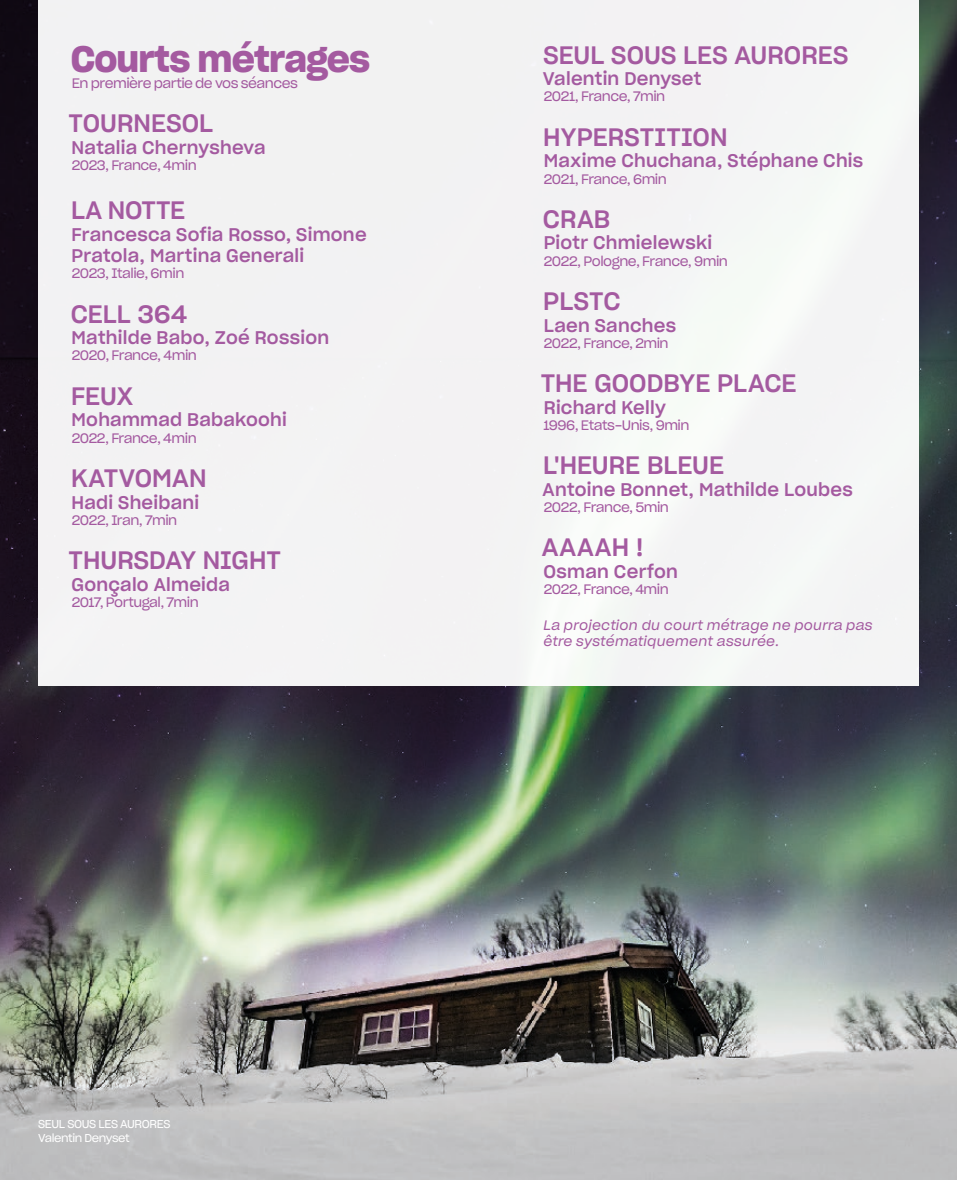
<style>
.page{position:relative;width:957px;height:1180px;background:#fff}
.page>*{position:absolute;margin:0;border:0;box-sizing:border-box;transform-origin:0 0}
._3_-_Titre{font:36px "Sharp Grotesk Semi Bold 20";letter-spacing:-.025em;color:#a45aa0}
._3_-_Titre-2{font:24.75px "Sharp Grotesk Medium 20";color:#a45aa0}
._3_-_Titre-3{font:18px/21.6px "Sharp Grotesk Medium 20";letter-spacing:.015em;color:#a45aa0}
._3_-_Titre-4{font:13.5px "Sharp Grotesk Book 20";letter-spacing:-.035em;color:#a45aa0}
._3_-_Titre-5{font:13.5px/16.2px "Sharp Grotesk Book Italic 20";letter-spacing:.02em;color:#a45aa0}
._6_-_Prix{font:11.25px "Sharp Grotesk Book 20";letter-spacing:-.035em;color:#fff}
</style>
<div class="page">
<img style="left:0;top:0;width:957px;height:1180px">
<div style="left:38px;top:0;width:880px;height:686px;background:#f3f3f3"></div>
<p class="_3_-_Titre" style="left:71px;top:30px;width:301px">Courts métrages</p>
<p class="_3_-_Titre-4" style="left:72px;top:72px;width:228px">En première partie de vos séances</p>
<p class="_3_-_Titre-2" style="left:69px;top:103px;width:146px">TOURNESOL</p>
<p class="_3_-_Titre-3" style="left:72px;top:135px;width:195px">Natalia Chernysheva</p>
<p class="_3_-_Titre-4" style="left:72px;top:154px;width:126px">2023, France, 4min</p>
<p class="_3_-_Titre-2" style="left:71px;top:189px;width:115px">LA NOTTE</p>
<p class="_3_-_Titre-3" style="left:72px;top:222px;width:296px">Francesca Sofia Rosso, Simone<br>Pratola, Martina Generali</p>
<p class="_3_-_Titre-4" style="left:72px;top:263px;width:114px">2023, Italie, 6min</p>
<p class="_3_-_Titre-2" style="left:71px;top:293px;width:118px">CELL 364</p>
<p class="_3_-_Titre-3" style="left:72px;top:326px;width:259px">Mathilde Babo, Zoé Rossion</p>
<p class="_3_-_Titre-4" style="left:72px;top:345px;width:127px">2020, France, 4min</p>
<p class="_3_-_Titre-2" style="left:71px;top:375px;width:64px">FEUX</p>
<p class="_3_-_Titre-3" style="left:72px;top:408px;width:217px">Mohammad Babakoohi</p>
<p class="_3_-_Titre-4" style="left:72px;top:427px;width:126px">2022, France, 4min</p>
<p class="_3_-_Titre-2" style="left:71px;top:457px;width:137px">KATVOMAN</p>
<p class="_3_-_Titre-3" style="left:72px;top:490px;width:129px">Hadi Sheibani</p>
<p class="_3_-_Titre-4" style="left:72px;top:509px;width:107px">2022, Iran, 7min</p>
<p class="_3_-_Titre-2" style="left:69px;top:539px;width:214px">THURSDAY NIGHT</p>
<p class="_3_-_Titre-3" style="left:71px;top:572px;width:160px">Gonçalo Almeida</p>
<p class="_3_-_Titre-4" style="left:72px;top:591px;width:129px">2017, Portugal, 7min</p>
<p class="_3_-_Titre-2" style="left:543px;top:34px;width:306px">SEUL SOUS LES AURORES</p>
<p class="_3_-_Titre-3" style="left:543px;top:67px;width:160px">Valentin Denyset</p>
<p class="_3_-_Titre-4" style="left:544px;top:86px;width:123px">2021, France, 7min</p>
<p class="_3_-_Titre-2" style="left:543px;top:116px;width:186px">HYPERSTITION</p>
<p class="_3_-_Titre-3" style="left:544px;top:149px;width:321px">Maxime Chuchana, Stéphane Chis</p>
<p class="_3_-_Titre-4" style="left:544px;top:168px;width:125px">2021, France, 6min</p>
<p class="_3_-_Titre-2" style="left:543px;top:198px;width:69px">CRAB</p>
<p class="_3_-_Titre-3" style="left:544px;top:231px;width:170px">Piotr Chmielewski</p>
<p class="_3_-_Titre-4" style="left:544px;top:250px;width:186px">2022, Pologne, France, 9min</p>
<p class="_3_-_Titre-2" style="left:543px;top:280px;width:79px">PLSTC</p>
<p class="_3_-_Titre-3" style="left:544px;top:313px;width:134px">Laen Sanches</p>
<p class="_3_-_Titre-4" style="left:544px;top:332px;width:126px">2022, France, 2min</p>
<p class="_3_-_Titre-2" style="left:541px;top:362px;width:257px">THE GOODBYE PLACE</p>
<p class="_3_-_Titre-3" style="left:544px;top:395px;width:123px">Richard Kelly</p>
<p class="_3_-_Titre-4" style="left:543px;top:414px;width:148px">1996, Etats-Unis, 9min</p>
<p class="_3_-_Titre-2" style="left:543px;top:445px;width:182px">L'HEURE BLEUE</p>
<p class="_3_-_Titre-3" style="left:542px;top:477px;width:312px">Antoine Bonnet, Mathilde Loubes</p>
<p class="_3_-_Titre-4" style="left:544px;top:496px;width:127px">2022, France, 5min</p>
<p class="_3_-_Titre-2" style="left:542px;top:527px;width:103px">AAAAH !</p>
<p class="_3_-_Titre-3" style="left:543px;top:560px;width:136px">Osman Cerfon</p>
<p class="_3_-_Titre-4" style="left:544px;top:578px;width:126px">2022, France, 4min</p>
<p class="_3_-_Titre-5" style="left:543px;top:616px;width:331px">La projection du court métrage ne pourra pas être systématiquement assurée.</p>
<p class="_6_-_Prix" style="left:38px;top:1115px;width:134px">SEUL SOUS LES AURORES</p>
<p class="_6_-_Prix" style="left:38px;top:1129px;width:93px">Valentin Denyset</p>
</div>
